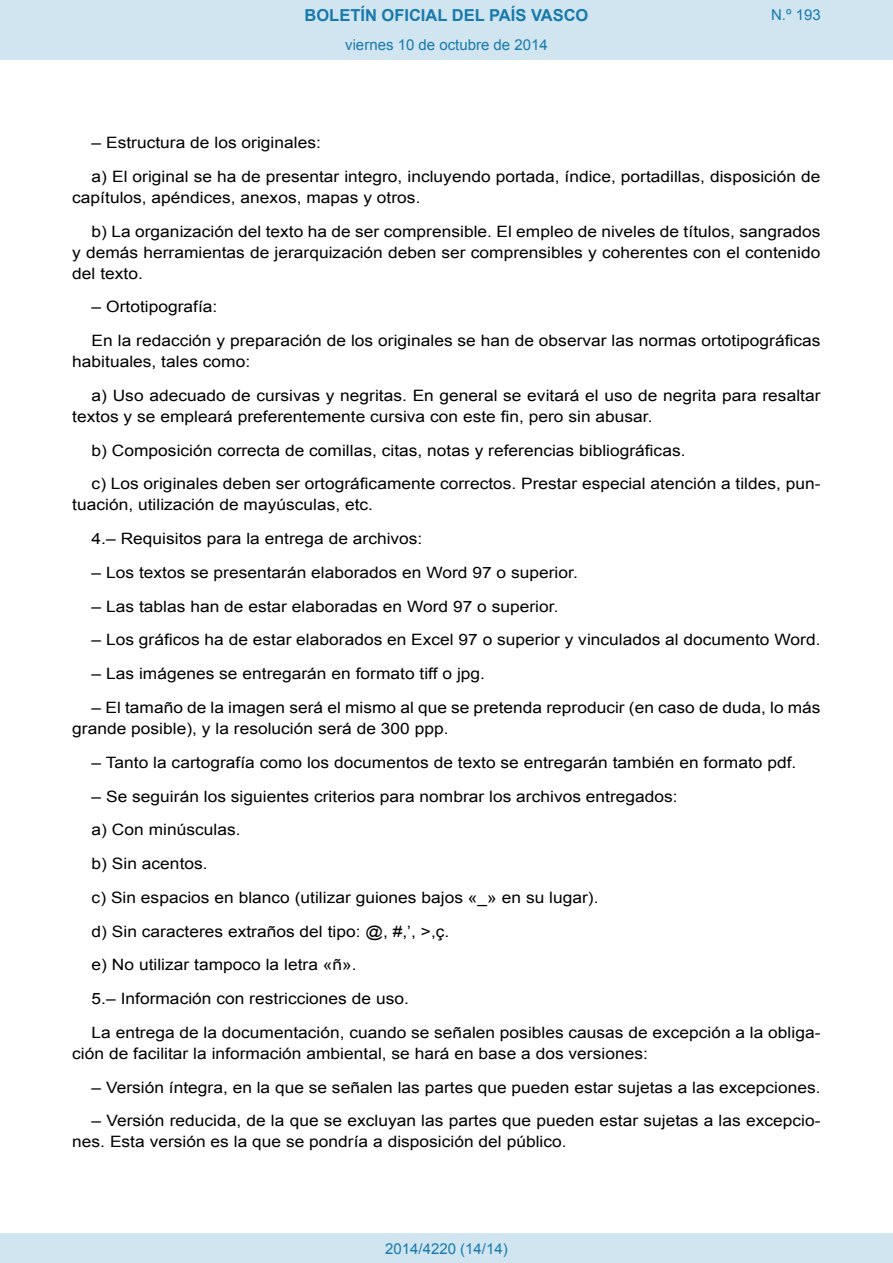
<style>
.page{position:relative;width:893px;height:1263px;background:#fff}
.page>*{position:absolute;margin:0;border:0;box-sizing:border-box;transform-origin:0 0}
.t1{font:700 16.5px "Arial";color:#1879ad}
.BOPVDetalle{font:15.6px/21px "Arial";color:#000;scale:1.11 1}
.Paginacion_Centro{font:15px "Arial";color:#1879ad}
</style>
<div class="page">
<div style="left:0;top:0;width:893px;height:60px;background:#d0e5f0"></div>
<div style="left:0;top:1233px;width:893px;height:30px;background:#d0e5f0"></div>
<p class="t1" style="left:305px;top:4px;width:285px">BOLETÍN OFICIAL DEL PAÍS VASCO</p>
<p class="Paginacion_Centro" style="left:345px;top:35px;width:204px">viernes 10 de octubre de 2014</p>
<p class="Paginacion_Centro" style="left:771px;top:5px;width:51px">N.º 193</p>
<p class="BOPVDetalle" style="left:92px;top:132px;width:208px">– Estructura de los originales:</p>
<p class="BOPVDetalle" style="left:72px;top:166px;width:676px;text-indent:19px">a) El original se ha de presentar integro, incluyendo portada, índice, portadillas, disposición de capítulos, apéndices, anexos, mapas y otros.</p>
<p class="BOPVDetalle" style="left:72px;top:221px;width:676px;text-align:justify;text-indent:19px">b) La organización del texto ha de ser comprensible. El empleo de niveles de títulos, sangrados y demás herramientas de jerarquización deben ser comprensibles y coherentes con el contenido del texto.</p>
<p class="BOPVDetalle" style="left:92px;top:297px;width:115px">– Ortotipografía:</p>
<p class="BOPVDetalle" style="left:72px;top:330px;width:675px;text-indent:19px">En la redacción y preparación de los originales se han de observar las normas ortotipográficas habituales, tales como:</p>
<p class="BOPVDetalle" style="left:72px;top:385px;width:676px;text-indent:19px">a) Uso adecuado de cursivas y negritas. En general se evitará el uso de negrita para resaltar textos y se empleará preferentemente cursiva con este fin, pero sin abusar.</p>
<p class="BOPVDetalle" style="left:92px;top:440px;width:536px">b) Composición correcta de comillas, citas, notas y referencias bibliográficas.</p>
<p class="BOPVDetalle" style="left:72px;top:474px;width:676px;text-indent:19px">c) Los originales deben ser ortográficamente correctos. Prestar especial atención a tildes, pun&shy;tuación, utilización de mayúsculas, etc.</p>
<p class="BOPVDetalle" style="left:92px;top:528px;width:300px">4.– Requisitos para la entrega de archivos:</p>
<p class="BOPVDetalle" style="left:92px;top:562px;width:439px">– Los textos se presentarán elaborados en Word 97 o superior.</p>
<p class="BOPVDetalle" style="left:92px;top:596px;width:422px">– Las tablas han de estar elaboradas en Word 97 o superior.</p>
<p class="BOPVDetalle" style="left:92px;top:630px;width:658px">– Los gráficos ha de estar elaborados en Excel 97 o superior y vinculados al documento Word.</p>
<p class="BOPVDetalle" style="left:92px;top:663px;width:356px">– Las imágenes se entregarán en formato tiff o jpg.</p>
<p class="BOPVDetalle" style="left:72px;top:697px;width:676px;text-indent:19px">– El tamaño de la imagen será el mismo al que se pretenda reproducir (en caso de duda, lo más grande posible), y la resolución será de 300 ppp.</p>
<p class="BOPVDetalle" style="left:92px;top:752px;width:636px">– Tanto la cartografía como los documentos de texto se entregarán también en formato pdf.</p>
<p class="BOPVDetalle" style="left:92px;top:786px;width:530px">– Se seguirán los siguientes criterios para nombrar los archivos entregados:</p>
<p class="BOPVDetalle" style="left:92px;top:819px;width:136px">a) Con minúsculas.</p>
<p class="BOPVDetalle" style="left:92px;top:853px;width:106px">b) Sin acentos.</p>
<p class="BOPVDetalle" style="left:92px;top:887px;width:458px">c) Sin espacios en blanco (utilizar guiones bajos «_» en su lugar).</p>
<p class="BOPVDetalle" style="left:92px;top:921px;width:324px">d) Sin caracteres extraños del tipo: @, #,’, &gt;,ç.</p>
<p class="BOPVDetalle" style="left:92px;top:954px;width:240px">e) No utilizar tampoco la letra «ñ».</p>
<p class="BOPVDetalle" style="left:92px;top:988px;width:287px">5.– Información con restricciones de uso.</p>
<p class="BOPVDetalle" style="left:72px;top:1022px;width:676px;text-indent:19px">La entrega de la documentación, cuando se señalen posibles causas de excepción a la obliga&shy;ción de facilitar la información ambiental, se hará en base a dos versiones:</p>
<p class="BOPVDetalle" style="left:92px;top:1077px;width:658px">– Versión íntegra, en la que se señalen las partes que pueden estar sujetas a las excepciones.</p>
<p class="BOPVDetalle" style="left:72px;top:1110px;width:676px;text-indent:19px">– Versión reducida, de la que se excluyan las partes que pueden estar sujetas a las excepcio&shy;nes. Esta versión es la que se pondría a disposición del público.</p>
<p class="Paginacion_Centro" style="left:385px;top:1238px;width:124px">2014/4220 (14/14)</p>
</div>
